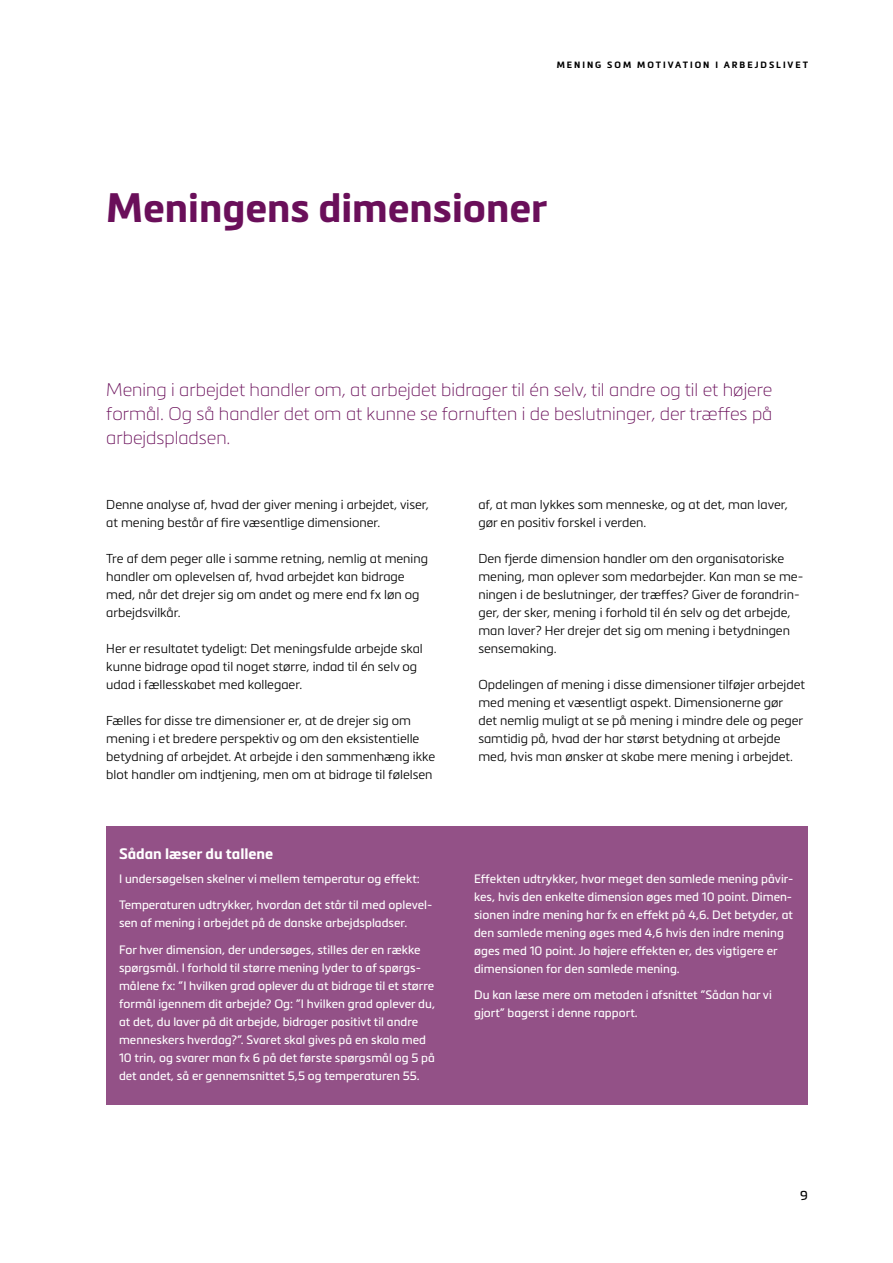
<style>
.page{position:relative;width:893px;height:1263px;background:#fff}
.page>*{position:absolute;margin:0;border:0;box-sizing:border-box;transform-origin:0 0}
.t1{font:700 40.5px "Metronic Pro";color:#6a0f5a}
.t2{font:18px/24px "Metronic Pro Air";color:#6a0f5a;text-align:justify}
.t3{font:700 15px "Metronic Pro";color:#fff}
.t4{font:300 12.75px/18px "Metronic Pro";color:#000}
.t5{font:12.75px "Metronic Pro";color:#000}
.t6{font:12px/18px "Metronic Pro";color:#fff}
.t7{font:700 9px "Metronic Pro";letter-spacing:.22em;color:#000}
</style>
<div class="page">
<div style="left:106px;top:826px;width:702px;height:278px;background:#935187"></div>
<p class="t7" style="left:557px;top:59px;width:253px">MENING SOM MOTIVATION I ARBEJDSLIVET</p>
<h1 class="t1" style="left:106px;top:182px;width:443px">Meningens dimensioner</h1>
<h2 class="t2" style="left:106px;top:377px;width:668px">Mening i arbejdet handler om, at arbejdet bidrager til én selv, til andre og til et højere formål. Og så handler det om at kunne se fornuften i de beslutninger, der træffes på arbejdspladsen.</h2>
<p class="t4" style="left:106px;top:495px;width:324px">Denne analyse af, hvad der giver mening i arbejdet, viser, at mening består af fire væsentlige dimensioner.</p>
<p class="t4" style="left:106px;top:549px;width:323px">Tre af dem peger alle i samme retning, nemlig at mening handler om oplevelsen af, hvad arbejdet kan bidrage med, når det drejer sig om andet og mere end fx løn og arbejdsvilkår.</p>
<p class="t4" style="left:106px;top:639px;width:318px">Her er resultatet tydeligt: Det meningsfulde arbejde skal kunne bidrage opad til noget større, indad til én selv og udad i fællesskabet med kollegaer.</p>
<p class="t4" style="left:106px;top:711px;width:330px">Fælles for disse tre dimensioner er, at de drejer sig om mening i et bredere perspektiv og om den eksistentielle betydning af arbejdet. At arbejde i den sammenhæng ikke blot handler om indtjening, men om at bidrage til følelsen</p>
<p class="t3" style="left:119px;top:844px;width:156px">Sådan læser du tallene</p>
<p class="t6" style="left:119px;top:869px;width:302px">I undersøgelsen skelner vi mellem temperatur og effekt:</p>
<p class="t6" style="left:119px;top:896px;width:315px">Temperaturen udtrykker, hvordan det står til med oplevel&shy;sen af mening i arbejdet på de danske arbejdspladser.</p>
<p class="t6" style="left:119px;top:940px;width:318px">For hver dimension, der undersøges, stilles der en række spørgsmål. I forhold til større mening lyder to af spørgs&shy;målene fx: ”I hvilken grad oplever du at bidrage til et større formål igennem dit arbejde? Og: ”I hvilken grad oplever du, at det, du laver på dit arbejde, bidrager positivt til andre menneskers hverdag?”. Svaret skal gives på en skala med 10 trin, og svarer man fx 6 på det første spørgsmål og 5 på det andet, så er gennemsnittet 5,5 og temperaturen 55.</p>
<p class="t4" style="left:478px;top:495px;width:311px">af, at man lykkes som menneske, og at det, man laver, gør en positiv forskel i verden.</p>
<p class="t4" style="left:478px;top:549px;width:326px">Den fjerde dimension handler om den organisatoriske mening, man oplever som medarbejder. Kan man se me&shy;ningen i de beslutninger, der træffes? Giver de forandrin&shy;ger, der sker, mening i forhold til én selv og det arbejde, man laver? Her drejer det sig om mening i betydningen sensemaking.</p>
<p class="t4" style="left:478px;top:675px;width:328px">Opdelingen af mening i disse dimensioner tilføjer arbejdet med mening et væsentligt aspekt. Dimensionerne gør det nemlig muligt at se på mening i mindre dele og peger samtidig på, hvad der har størst betydning at arbejde med, hvis man ønsker at skabe mere mening i arbejdet.</p>
<p class="t6" style="left:474px;top:869px;width:321px">Effekten udtrykker, hvor meget den samlede mening påvir&shy;kes, hvis den enkelte dimension øges med 10 point. Dimen&shy;sionen indre mening har fx en effekt på 4,6. Det betyder, at den samlede mening øges med 4,6 hvis den indre mening øges med 10 point. Jo højere effekten er, des vigtigere er dimensionen for den samlede mening.</p>
<p class="t6" style="left:474px;top:986px;width:299px">Du kan læse mere om metoden i afsnittet ”Sådan har vi gjort” bagerst i denne rapport.</p>
<p class="t5" style="left:800px;top:1186px;width:9px">9</p>
</div>
